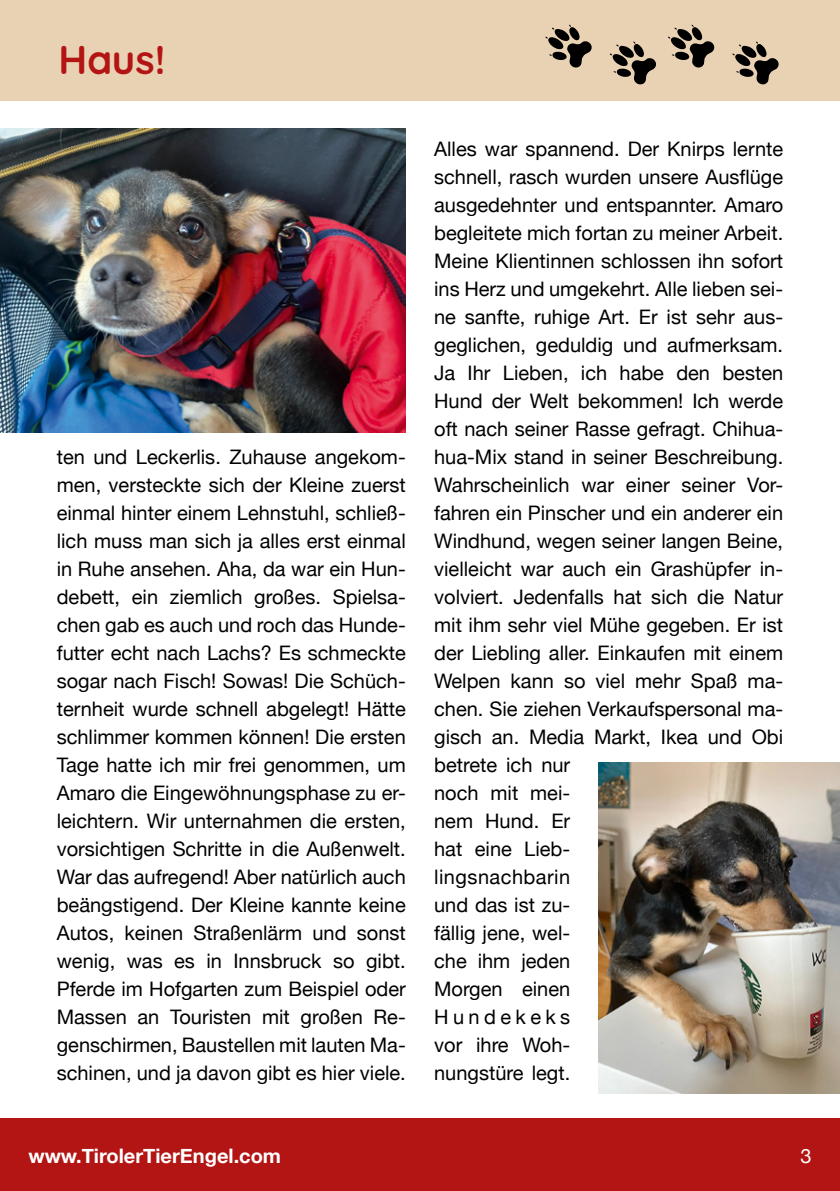
<style>
.page{position:relative;width:840px;height:1191px;background:#fff}
.page>*{position:absolute;margin:0;border:0;box-sizing:border-box;transform-origin:0 0}
.t1{font:700 40px "Quicksand";color:#b21513}
.t2{font:20px/28px "Helvetica Neue";color:#000;text-align:justify}
.t3{font:700 20px "Helvetica Neue";color:#fff}
.t4{font:20px "Helvetica Neue";color:#fff}
</style>
<div class="page">
<div style="left:0;top:0;width:839px;height:100px;background:#e9d2b3"></div>
<div style="left:0;top:1119px;width:839px;height:72px;background:#b21513"></div>
<svg style="left:732px;top:41px;width:46px;height:43px"></svg>
<svg style="left:610px;top:41px;width:45px;height:43px"></svg>
<svg style="left:668px;top:24px;width:46px;height:44px"></svg>
<svg style="left:545px;top:24px;width:46px;height:44px"></svg>
<img style="left:598px;top:763px;width:241px;height:330px">
<img style="left:0;top:128px;width:405px;height:304px">
<h1 class="t1" style="left:59px;top:27px;width:108px">Haus!</h1>
<p class="t2" style="left:57px;top:444px;width:350px">ten und Leckerlis. Zuhause angekom&shy;men, versteckte sich der Kleine zuerst einmal hinter einem Lehnstuhl, schließ&shy;lich muss man sich ja alles erst einmal in Ruhe ansehen. Aha, da war ein Hun&shy;debett, ein ziemlich großes. Spielsa&shy;chen gab es auch und roch das Hunde&shy;futter echt nach Lachs? Es schmeckte sogar nach Fisch! Sowas! Die Schüch&shy;ternheit wurde schnell abgelegt! Hätte schlimmer kommen können! Die ersten Tage hatte ich mir frei genommen, um Amaro die Eingewöhnungsphase zu er&shy;leichtern. Wir unternahmen die ersten, vorsichtigen Schritte in die Außenwelt.<br>War das aufregend! Aber natürlich auch beängstigend. Der Kleine kannte keine Autos, keinen Straßenlärm und sonst wenig, was es in Innsbruck so gibt.<br>Pferde im Hofgarten zum Beispiel oder Massen an Touristen mit großen Re&shy;genschirmen, Baustellen mit lauten Ma&shy;schinen, und ja davon gibt es hier viele.</p>
<p class="t2" style="left:434px;top:136px;width:350px;text-align:left">Alles war spannend. Der Knirps lernte schnell, rasch wurden unsere Ausflüge ausgedehnter und entspannter. Amaro begleitete mich fortan zu meiner Arbeit.<br>Meine Klientinnen schlossen ihn sofort ins Herz und umgekehrt. Alle lieben sei&shy;ne sanfte, ruhige Art. Er ist sehr aus&shy;geglichen, geduldig und aufmerksam.<br>Ja Ihr Lieben, ich habe den besten<br>Hund der Welt bekommen! Ich werde oft nach seiner Rasse gefragt. Chihua&shy;hua-Mix stand in seiner Beschreibung.<br>Wahrscheinlich war einer seiner Vor&shy;fahren ein Pinscher und ein anderer ein<br>Windhund, wegen seiner langen Beine, vielleicht war auch ein Grashüpfer in&shy;volviert. Jedenfalls hat sich die Natur mit ihm sehr viel Mühe gegeben. Er ist der Liebling aller. Einkaufen mit einem<br>Welpen kann so viel mehr Spaß ma&shy;chen. Sie ziehen Verkaufspersonal ma&shy;gisch an. Media Markt, Ikea und Obi betrete ich nur<br>noch mit mei-<br>nem Hund. Er<br>hat eine Lieb-<br>lingsnachbarin<br>und das ist zu-<br>fällig jene, wel-<br>che ihm jeden<br>Morgen einen<br>Hundekeks<br>vor ihre Woh-<br>nungstüre legt.</p>
<p class="t3" style="left:28px;top:1139px;width:254px">www.TirolerTierEngel.com</p>
<p class="t4" style="left:800px;top:1141px;width:13px">3</p>
</div>
